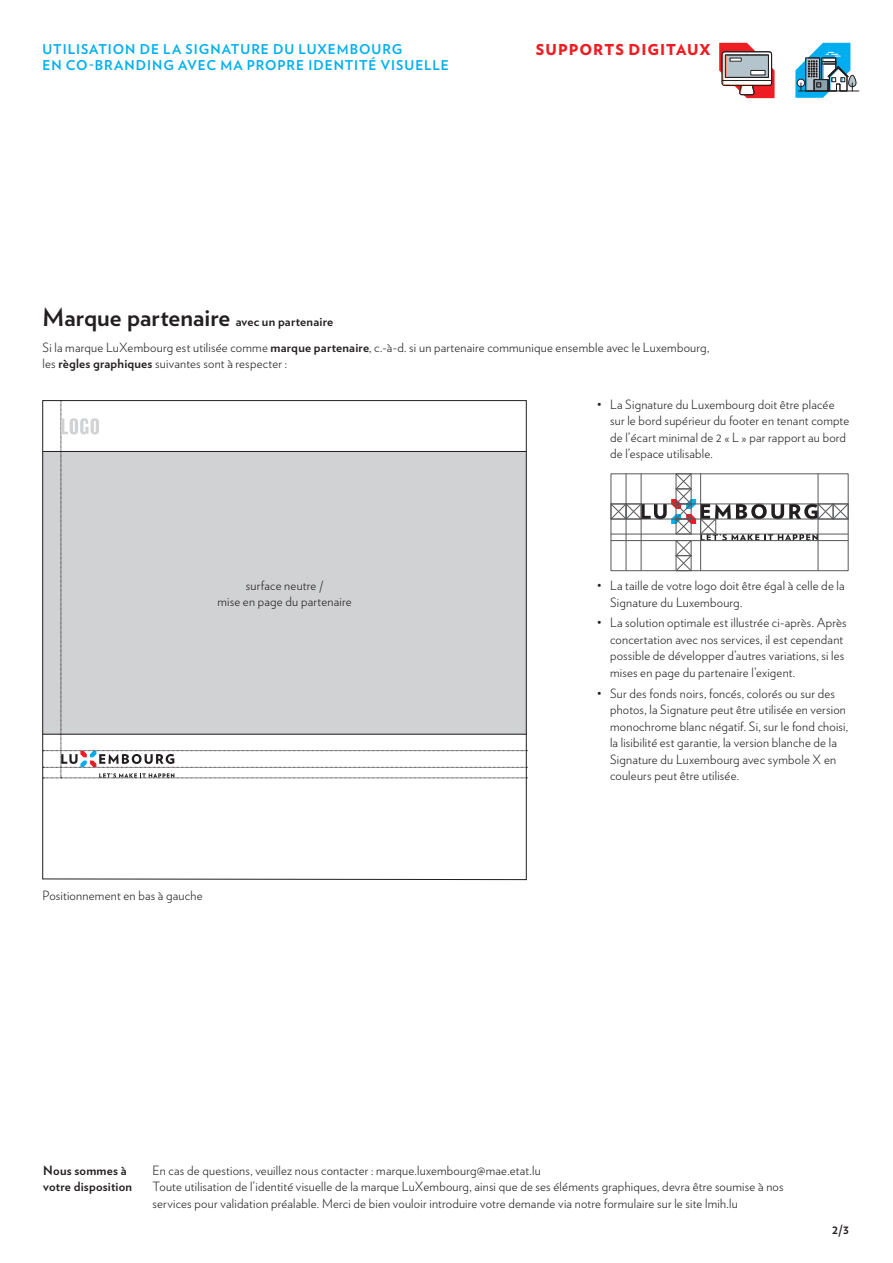
<style>
.page{position:relative;width:893px;height:1263px;background:#fff}
.page>*{position:absolute;margin:0;border:0;box-sizing:border-box;transform-origin:0 0}
._8_pt_Small_Text{font:700 24.6px "Verlag";letter-spacing:.005em;color:#231f20}
._10_pt_Headlines_Cop{font:900 15px "Verlag";letter-spacing:.065em;color:#ee1d23}
.SECTION{font:700 13.5px "Verlag";letter-spacing:.07em;color:#00aeef}
._8_pt_Small_Text-2{font:300 12.75px/16.5px "Verlag";letter-spacing:.015em;color:#231f20}
._8_pt_Small_Text-3{font:700 12.75px/16.5px "Verlag";letter-spacing:.015em;color:#231f20}
.s1{font-size:12.75px}
.s2{font-weight:700}
</style>
<div class="page">
<svg style="left:611px;top:473px;width:237px;height:96px"></svg>
<div style="left:676px;top:555px;width:15px;height:16px;border:1px solid #57585a"></div>
<div style="left:611px;top:474px;width:237px;height:97px;border:1px solid #57585a"></div>
<hr style="left:626px;top:474px;width:1px;height:96px;background:#57585a">
<hr style="left:641px;top:474px;width:1px;height:96px;background:#57585a">
<hr style="left:700px;top:474px;width:1px;height:97px;background:#57585a">
<hr style="left:818px;top:474px;width:1px;height:97px;background:#57585a">
<hr style="left:611px;top:504px;width:237px;height:1px;background:#57585a">
<hr style="left:611px;top:534px;width:237px;height:1px;background:#57585a">
<hr style="left:611px;top:540px;width:237px;height:1px;background:#57585a">
<hr style="left:611px;top:519px;width:237px;height:1px;background:#57585a">
<svg style="left:719px;top:43px;width:56px;height:55px"></svg>
<svg style="left:42px;top:400px;width:485px;height:480px"></svg>
<hr style="left:42px;top:734px;width:484px;height:1px;background:#231f20">
<svg style="left:43px;top:400px;width:484px;height:379px"></svg>
<hr style="left:799px;top:91px;width:60px;height:1px;background:#231f20">
<div style="left:848px;top:75px;width:8px;height:12px;background:#b4c4cc;border-radius:4px"></div>
<div style="left:848px;top:75px;width:8px;height:12px;border:1px solid #231f20;border-radius:4px"></div>
<svg style="left:795px;top:43px;width:58px;height:55px"></svg>
<p class="SECTION" style="left:43px;top:38px;width:361px">UTILISATION DE LA SIGNATURE DU LUXEMBOURG</p>
<p class="SECTION" style="left:43px;top:55px;width:408px">EN CO-BRANDING AVEC MA PROPRE IDENTITÉ VISUELLE</p>
<p class="_10_pt_Headlines_Cop" style="left:536px;top:37px;width:176px">SUPPORTS DIGITAUX</p>
<p class="_8_pt_Small_Text" style="left:43px;top:298px;width:292px">Marque partenaire <span class="s1">avec un partenaire</span></p>
<p class="_8_pt_Small_Text-2" style="left:43px;top:338px;width:668px">Si la marque LuXembourg est utilisée comme <span class="s2">marque partenaire</span>, c.-à-d. si un partenaire communique ensemble avec le Luxembourg,</p>
<p class="_8_pt_Small_Text-2" style="left:43px;top:355px;width:246px">les <span class="s2">règles graphiques</span> suivantes sont à respecter :</p>
<p class="_8_pt_Small_Text-2" style="left:217px;top:576px;width:136px;text-align:center">surface neutre /<br>mise en page du partenaire</p>
<p class="_8_pt_Small_Text-2" style="left:43px;top:886px;width:162px">Positionnement en bas à gauche</p>
<p class="_8_pt_Small_Text-2" style="left:610px;top:395px;width:241px;text-indent:-13px">• La Signature du Luxembourg doit être placée sur le bord supérieur du footer en tenant compte de l’écart minimal de 2 « L » par rapport au bord de l’espace utilisable.</p>
<p class="_8_pt_Small_Text-2" style="left:610px;top:577px;width:236px;text-indent:-13px">• La taille de votre logo doit être égal à celle de la<br>Signature du Luxembourg.</p>
<p class="_8_pt_Small_Text-2" style="left:610px;top:614px;width:238px;text-indent:-13px">• La solution optimale est illustrée ci-après. Après concertation avec nos services, il est cependant possible de développer d’autres variations, si les mises en page du partenaire l’exigent.</p>
<p class="_8_pt_Small_Text-2" style="left:610px;top:684px;width:240px;text-indent:-13px">• Sur des fonds noirs, foncés, colorés ou sur des photos, la Signature peut être utilisée en version monochrome blanc négatif. Si, sur le fond choisi, la lisibilité est garantie, la version blanche de la Signature du Luxembourg avec symbole X en couleurs peut être utilisée.</p>
<p class="_8_pt_Small_Text-3" style="left:43px;top:1161px;width:90px">Nous sommes à votre disposition</p>
<p class="_8_pt_Small_Text-2" style="left:153px;top:1161px;width:390px">En cas de questions, veuillez nous contacter : marque.luxembourg@mae.etat.lu</p>
<p class="_8_pt_Small_Text-2" style="left:153px;top:1178px;width:632px">Toute utilisation de l’identité visuelle de la marque LuXembourg, ainsi que de ses éléments graphiques, devra être soumise à nos services pour validation préalable. Merci de bien vouloir introduire votre demande via notre formulaire sur le site lmih.lu</p>
<p class="_8_pt_Small_Text-3" style="left:832px;top:1221px;width:18px">2/3</p>
</div>
